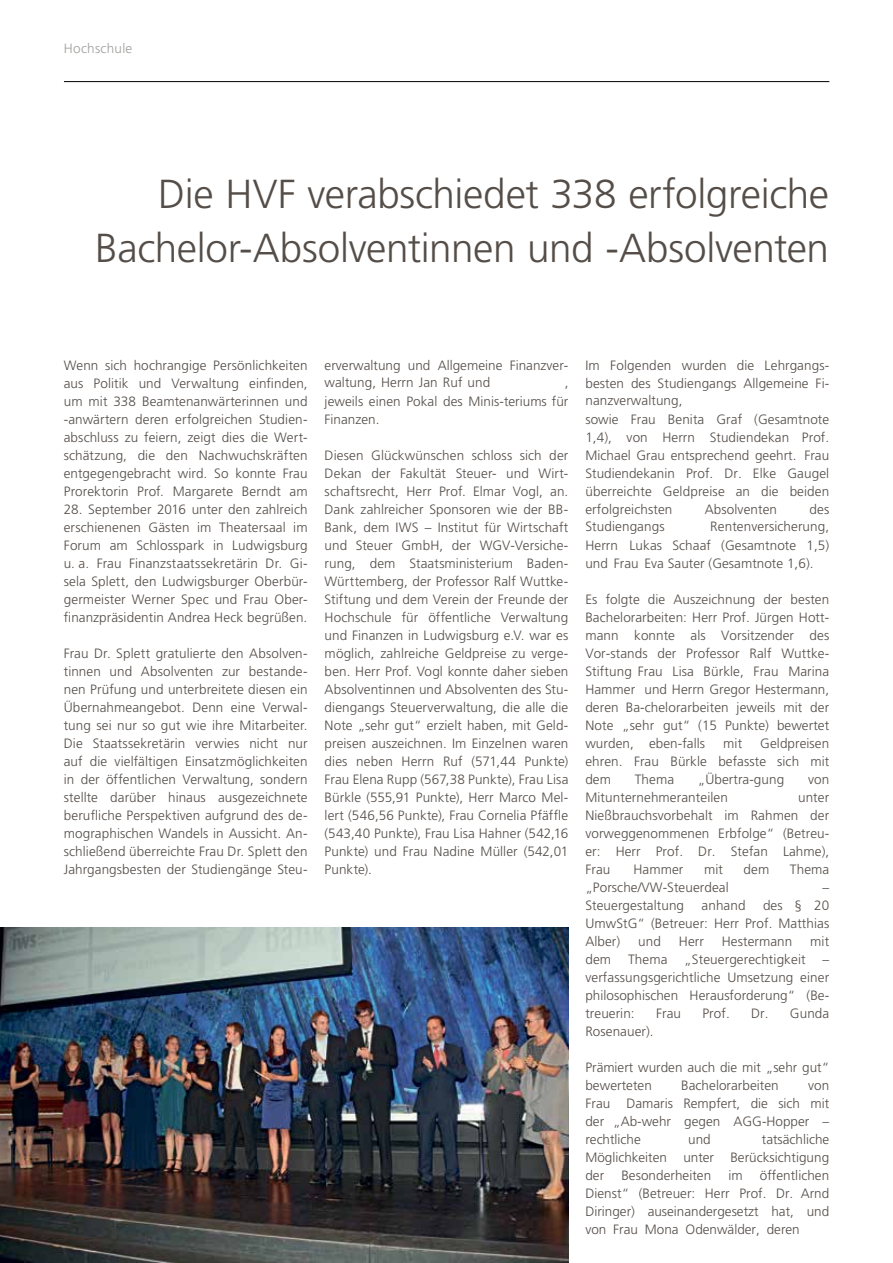
<style>
.page{position:relative;width:893px;height:1263px;background:#fff}
.page>*{position:absolute;margin:0;border:0;box-sizing:border-box;transform-origin:0 0}
.t1{font:300 40.5px/54px "Frutiger LT";letter-spacing:-.01em;color:#544d48;text-align:right}
.t2{font:300 13.5px/18px "Frutiger LT";letter-spacing:.005em;color:#544d48;text-align:justify}
.t3{font:300 13.5px "Frutiger";letter-spacing:.02em;color:#a19f9d}
</style>
<div class="page">
<hr style="left:64px;top:81px;width:765px;height:1px;background:#000">
<img style="left:0;top:928px;width:568px;height:335px">
<p class="t3" style="left:64px;top:41px;width:70px">Hochschule</p>
<h1 class="t1" style="left:95px;top:167px;width:735px">Die HVF verabschiedet 338 erfolgreiche<br>Bachelor-Absolventinnen und -Absolventen</h1>
<p class="t2" style="left:64px;top:356px;width:245px">Wenn sich hochrangige Persönlichkeiten aus Politik und Verwaltung einfinden, um mit 338 Beamtenanwärterinnen und -anwärtern deren erfolgreichen Studien&shy;abschluss zu feiern, zeigt dies die Wert&shy;schätzung, die den Nachwuchskräften entgegengebracht wird. So konnte Frau Prorektorin Prof. Margarete Berndt am</p>
<p class="t2" style="left:64px;top:500px;width:245px">28. September 2016 unter den zahlreich erschienenen Gästen im Theatersaal im Forum am Schlosspark in Ludwigsburg u. a. Frau Finanzstaatssekretärin Dr. Gi&shy;sela Splett, den Ludwigsburger Oberbür&shy;germeister Werner Spec und Frau Ober&shy;finanzpräsidentin Andrea Heck begrüßen.</p>
<p class="t2" style="left:64px;top:644px;width:245px">Frau Dr. Splett gratulierte den Absolven&shy;tinnen und Absolventen zur bestande&shy;nen Prüfung und unterbreitete diesen ein Übernahmeangebot. Denn eine Verwal&shy;tung sei nur so gut wie ihre Mitarbeiter.<br>Die Staatssekretärin verwies nicht nur auf die vielfältigen Einsatzmöglichkeiten in der öffentlichen Verwaltung, sondern stellte darüber hinaus ausgezeichnete berufliche Perspektiven aufgrund des de&shy;mographischen Wandels in Aussicht. An&shy;schließend überreichte Frau Dr. Splett den Jahrgangsbesten der Studiengänge Steu-</p>
<p class="t2" style="left:325px;top:356px;width:245px">erverwaltung und Allgemeine Finanzver&shy;waltung, Herrn Jan Ruf und</p>
<p class="t2" style="left:325px;top:374px;width:245px;text-indent:240px">, jeweils einen Pokal des Minis-teriums für Finanzen.</p>
<p class="t2" style="left:325px;top:446px;width:245px">Diesen Glückwünschen schloss sich der Dekan der Fakultät Steuer- und Wirt&shy;schaftsrecht, Herr Prof. Elmar Vogl, an.<br>Dank zahlreicher Sponsoren wie der BB-Bank, dem IWS – Institut für Wirtschaft und Steuer GmbH, der WGV-Versiche&shy;rung, dem Staatsministerium Baden-Württemberg, der Professor Ralf Wuttke-Stiftung und dem Verein der Freunde der Hochschule für öffentliche Verwaltung und Finanzen in Ludwigsburg e.V. war es möglich, zahlreiche Geldpreise zu verge&shy;ben. Herr Prof. Vogl konnte daher sieben Absolventinnen und Absolventen des Stu&shy;diengangs Steuerverwaltung, die alle die Note „sehr gut“ erzielt haben, mit Geld&shy;preisen auszeichnen. Im Einzelnen waren dies neben Herrn Ruf (571,44 Punkte)<br>Frau Elena Rupp (567,38 Punkte), Frau Lisa Bürkle (555,91 Punkte), Herr Marco Mel&shy;lert (546,56 Punkte), Frau Cornelia Pfäffle (543,40 Punkte), Frau Lisa Hahner (542,16<br>Punkte) und Frau Nadine Müller (542,01<br>Punkte).</p>
<p class="t2" style="left:585px;top:356px;width:245px;text-align:left">Im Folgenden wurden die Lehrgangs&shy;besten des Studiengangs Allgemeine Fi&shy;nanzverwaltung,<br>sowie Frau Benita Graf (Gesamtnote 1,4), von Herrn Studiendekan Prof.<br>Michael Grau entsprechend geehrt. Frau Studiendekanin Prof. Dr. Elke Gaugel überreichte Geldpreise an die beiden erfolgreichsten</p>
<p class="t2" style="left:705px;top:500px;width:74px">Absolventen</p>
<p class="t2" style="left:809px;top:500px;width:21px">des</p>
<p class="t2" style="left:585px;top:518px;width:245px;text-indent:125px">Rentenversicherung, Herrn Lukas Schaaf (Gesamtnote 1,5) und Frau Eva Sauter (Gesamtnote 1,6).</p>
<p class="t2" style="left:585px;top:590px;width:245px">Es folgte die Auszeichnung der besten Bachelorarbeiten: Herr Prof. Jürgen Hott&shy;mann konnte als Vorsitzender des Vor-stands der Professor Ralf Wuttke-Stiftung Frau Lisa Bürkle, Frau Marina Hammer und Herrn Gregor Hestermann, deren Ba-chelorarbeiten jeweils mit der Note „sehr gut“ (15 Punkte) bewertet wurden, eben-falls</p>
<p class="t2" style="left:585px;top:518px;width:81px">Studiengangs</p>
<p class="t2" style="left:585px;top:734px;width:245px;text-indent:175px">Geldpreisen ehren. Frau Bürkle befasste sich mit dem</p>
<p class="t2" style="left:723px;top:734px;width:20px">mit</p>
<p class="t2" style="left:635px;top:770px;width:41px">Thema</p>
<p class="t2" style="left:698px;top:770px;width:88px">„Übertra-gung</p>
<p class="t2" style="left:808px;top:770px;width:23px">von</p>
<p class="t2" style="left:585px;top:788px;width:144px">Mitunternehmeranteilen</p>
<p class="t2" style="left:585px;top:788px;width:245px;text-indent:213px">unter Nießbrauchsvorbehalt im Rahmen der vorweggenommenen Erbfolge“ (Betreu&shy;er: Herr Prof. Dr. Stefan Lahme), Frau</p>
<p class="t2" style="left:634px;top:860px;width:51px">Hammer</p>
<p class="t2" style="left:704px;top:860px;width:20px">mit</p>
<p class="t2" style="left:744px;top:860px;width:27px">dem</p>
<p class="t2" style="left:790px;top:860px;width:41px">Thema</p>
<p class="t2" style="left:585px;top:878px;width:145px">„Porsche/VW-Steuerdeal</p>
<p class="t2" style="left:822px;top:878px;width:8px">–</p>
<p class="t2" style="left:585px;top:896px;width:100px">Steuergestaltung</p>
<p class="t2" style="left:702px;top:896px;width:45px">anhand</p>
<p class="t2" style="left:585px;top:896px;width:245px;text-indent:178px">des § 20<br>UmwStG“ (Betreuer: Herr Prof. Matthias Alber)</p>
<p class="t2" style="left:638px;top:932px;width:24px">und</p>
<p class="t2" style="left:679px;top:932px;width:26px">Herr</p>
<p class="t2" style="left:722px;top:932px;width:72px">Hestermann</p>
<p class="t2" style="left:585px;top:932px;width:245px;text-indent:225px">mit dem Thema „Steuergerechtigkeit – verfassungsgerichtliche Umsetzung einer philosophischen Herausforderung“ (Be&shy;treuerin:</p>
<p class="t2" style="left:656px;top:1004px;width:26px">Frau</p>
<p class="t2" style="left:702px;top:1004px;width:29px">Prof.</p>
<p class="t2" style="left:751px;top:1004px;width:80px">Dr. Gunda</p>
<p class="t2" style="left:585px;top:1022px;width:70px">Rosenauer).</p>
<p class="t2" style="left:585px;top:1058px;width:245px">Prämiert wurden auch die mit „sehr gut“ bewerteten</p>
<p class="t2" style="left:681px;top:1076px;width:99px">Bachelorarbeiten</p>
<p class="t2" style="left:585px;top:1076px;width:245px;text-indent:223px">von Frau Damaris Rempfert, die sich mit der „Ab-wehr gegen AGG-Hopper – rechtliche</p>
<p class="t2" style="left:585px;top:1130px;width:245px;text-indent:176px">tatsächliche Möglichkeiten unter Berücksichtigung der</p>
<p class="t2" style="left:688px;top:1130px;width:24px">und</p>
<p class="t2" style="left:585px;top:1166px;width:245px;text-indent:174px">öffentlichen Dienst“ (Betreuer: Herr Prof. Dr. Arnd Diringer) auseinandergesetzt hat, und von Frau Mona Odenwälder, deren</p>
<p class="t2" style="left:621px;top:1166px;width:91px">Besonderheiten</p>
<p class="t2" style="left:728px;top:1166px;width:16px">im</p>
</div>
